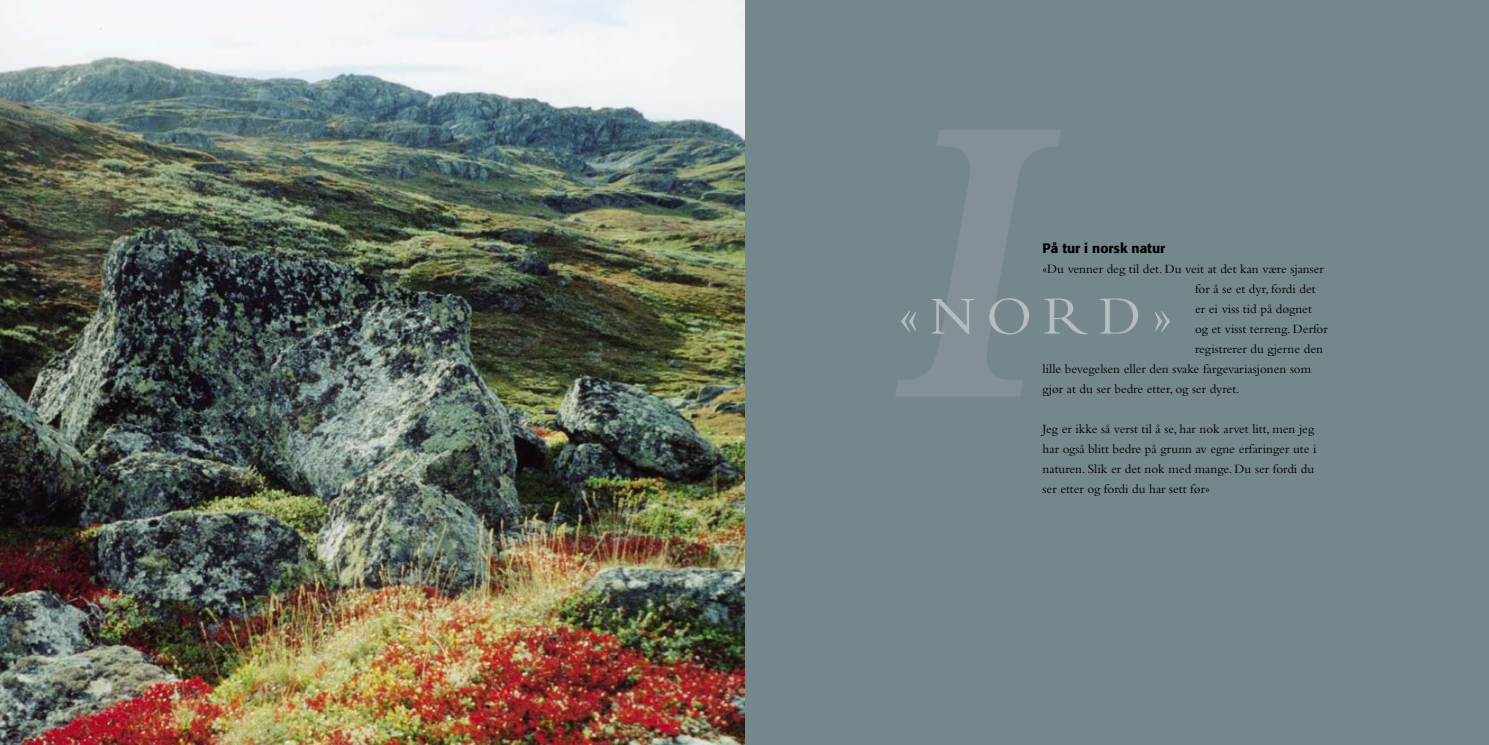
<style>
.page{position:relative;width:1489px;height:745px;background:#fff}
.page>*{position:absolute;margin:0;border:0;box-sizing:border-box;transform-origin:0 0}
.t1{font:55.62px "Bembo";color:#b5bdbe}
.t2{font:500 13.5px "Formata";color:#000}
.t3{font:13.12px/20px "Bembo";color:#000}
</style>
<div class="page">
<div style="left:744px;top:0;width:744px;height:744px;background:#74878b"></div>
<img style="left:0;top:0;width:744px;height:744px">
<p class="t2" style="left:1042px;top:239px;width:124px">På tur i norsk natur</p>
<p class="t3" style="left:1042px;top:258px;width:283px">«Du venner deg til det. Du veit at det kan være sjanser</p>
<p class="t3" style="left:1194px;top:278px;width:122px">for å se et dyr, fordi det</p>
<p class="t3" style="left:1194px;top:298px;width:118px">er ei viss tid på døgnet</p>
<p class="t3" style="left:1194px;top:318px;width:134px">og et visst terreng. Derfor</p>
<p class="t3" style="left:1194px;top:338px;width:129px">registrerer du gjerne den</p>
<p class="t3" style="left:1042px;top:358px;width:270px">lille bevegelsen eller den svake fargevariasjonen som</p>
<p class="t3" style="left:1042px;top:378px;width:198px">gjør at du ser bedre etter, og ser dyret.</p>
<p class="t3" style="left:1042px;top:418px;width:275px">Jeg er ikke så verst til å se, har nok arvet litt, men jeg har også blitt bedre på grunn av egne erfaringer ute i naturen. Slik er det nok med mange. Du ser fordi du ser etter og fordi du har sett før»</p>
<h1 class="t1" style="left:899px;top:283px;width:274px">«NORD»</h1>
</div>
